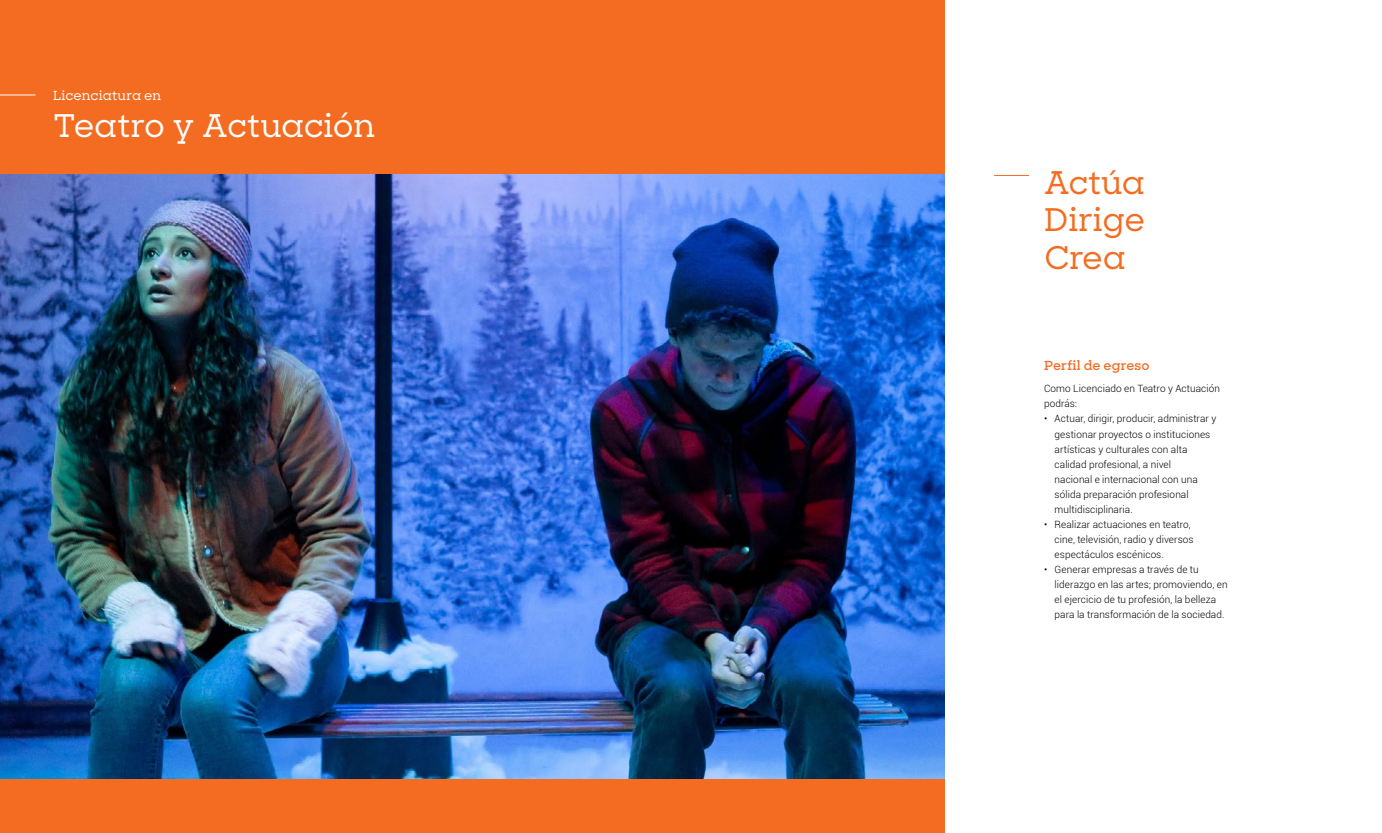
<style>
.page{position:relative;width:1382px;height:833px;background:#fff}
.page>*{position:absolute;margin:0;border:0;box-sizing:border-box;transform-origin:0 0}
.t1{font:500 31.25px "Sharp Slab";letter-spacing:-.01em;color:#fff}
.t2{font:500 31.25px/37.5px "Sharp Slab";letter-spacing:-.005em;color:#f36c21;text-align:justify}
.t3{font:500 12.5px "Sharp Slab";letter-spacing:.005em;color:#fff}
.t4{font:600 12.5px "Sharp Slab";letter-spacing:.01em;color:#f36c21}
.t5{font:300 10px/15px "Roboto";letter-spacing:.005em;color:#000}
</style>
<div class="page">
<div style="left:0;top:0;width:944px;height:833px;background:#f36c21"></div>
<hr style="left:0;top:94px;width:35px;height:1px;background:#fff">
<hr style="left:994px;top:175px;width:35px;height:1px;background:#f36c21">
<img style="left:0;top:175px;width:944px;height:604px">
<p class="t3" style="left:53px;top:86px;width:110px">Licenciatura en</p>
<h1 class="t1" style="left:53px;top:104px;width:323px">Teatro y Actuación</h1>
<h1 class="t2" style="left:1044px;top:163px;width:103px">Actúa Dirige Crea</h1>
<p class="t4" style="left:1044px;top:356px;width:107px">Perfil de egreso</p>
<p class="t5" style="left:1044px;top:381px;width:178px">Como Licenciado en Teatro y Actuación podrás:</p>
<p class="t5" style="left:1055px;top:411px;width:163px;text-indent:-11px">• Actuar, dirigir, producir, administrar y gestionar proyectos o instituciones artísticas y culturales con alta calidad profesional, a nivel<br>nacional e internacional con una sólida preparación profesional multidisciplinaria.</p>
<p class="t5" style="left:1055px;top:516px;width:141px;text-indent:-11px">• Realizar actuaciones en teatro, cine, televisión, radio y diversos espectáculos escénicos.</p>
<p class="t5" style="left:1055px;top:561px;width:174px;text-indent:-11px">• Generar empresas a través de tu liderazgo en las artes; promoviendo, en el ejercicio de tu profesión, la belleza para la transformación de la sociedad.</p>
</div>
